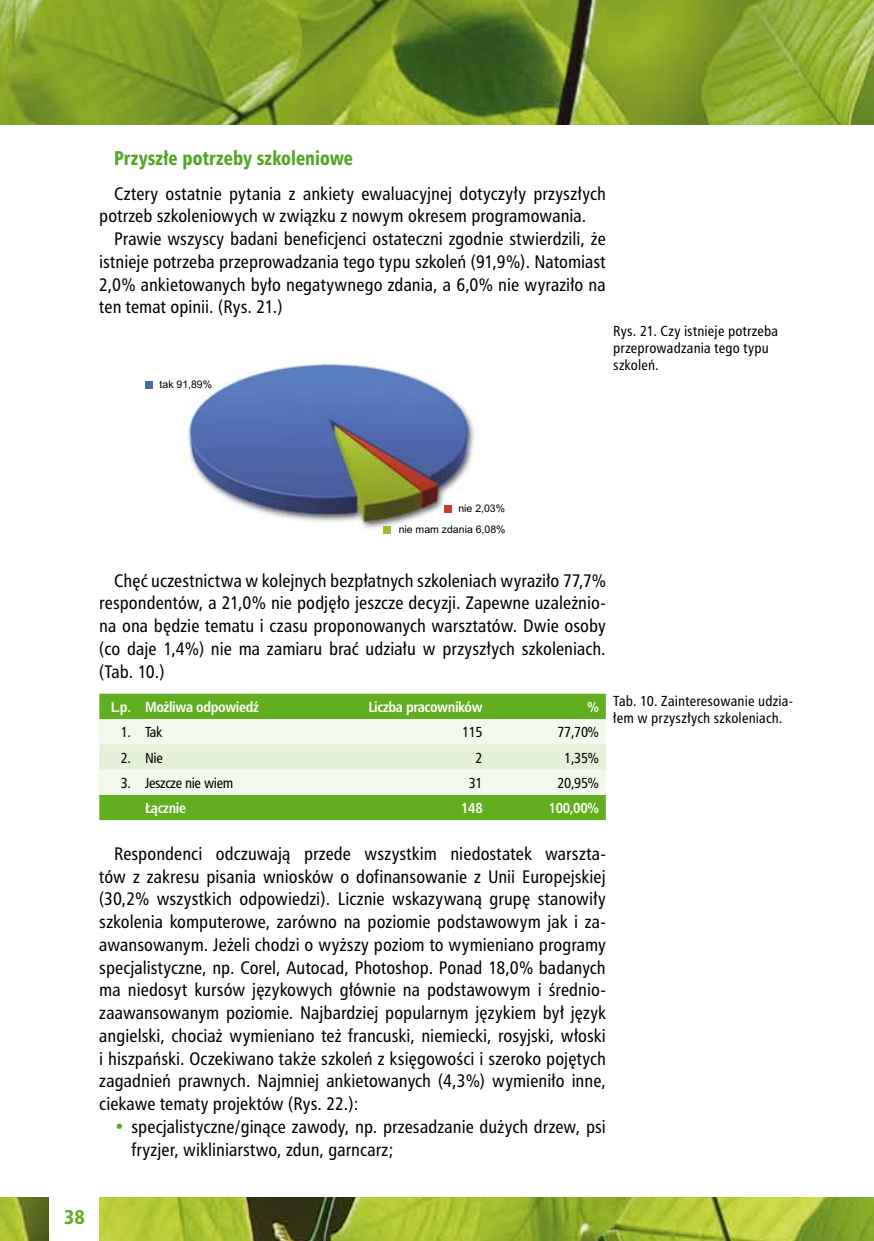
<style>
.page{position:relative;width:874px;height:1241px;background:#fff}
.page>*{position:absolute;margin:0;border:0;box-sizing:border-box;transform-origin:0 0}
.t1{font:19.25px "Humnst 777 Blk Cn PL";letter-spacing:.005em;color:#52a625;scale:.9 1}
.t2{font:19.25px "Humnst 777 Blk Cn PL";color:#61af20}
.t3{font:17.5px/22.8px "Humnst 777 Cn PL";letter-spacing:.005em;color:#000;text-align:justify}
.t4{font:14px/16.8px "Humnst 777 Cn PL";letter-spacing:.01em;color:#000}
.t5{font:700 14px "Humnst 777 Cn PL";letter-spacing:-.025em;color:#fff}
.t6{font:14px "Humnst 777 Cn PL";letter-spacing:-.025em;color:#000}
.t7{font:10.5px "Arial";color:#000}
.s1{color:#52a625}
</style>
<div class="page">
<img style="left:0;top:0;width:874px;height:124px">
<img style="left:0;top:1197px;width:874px;height:43px">
<div style="left:50px;top:1190px;width:49px;height:50px;background:#fff"></div>
<img style="left:188px;top:363px;width:295px;height:171px">
<div style="left:443px;top:504px;width:8px;height:8px;background:#c63c2f"></div>
<div style="left:145px;top:381px;width:7px;height:7px;background:#4b68ad"></div>
<div style="left:383px;top:526px;width:7px;height:7px;background:#a1b92c"></div>
<div style="left:99px;top:693px;width:506px;height:127px;background:#61af20"></div>
<svg style="left:99px;top:719px;width:506px;height:75px;background:#edf5e5"></svg>
<p class="t1" style="left:114px;top:145px;width:267px">Przyszłe potrzeby szkoleniowe</p>
<p class="t3" style="left:99px;top:181px;width:508px;text-indent:15px">Cztery ostatnie pytania z ankiety ewaluacyjnej dotyczyły przyszłych potrzeb szkoleniowych w związku z nowym okresem programowania.</p>
<p class="t3" style="left:99px;top:227px;width:507px;text-indent:15px">Prawie wszyscy badani beneficjenci ostateczni zgodnie stwierdzili, że istnieje potrzeba przeprowadzania tego typu szkoleń (91,9%). Natomiast 2,0% ankietowanych było negatywnego zdania, a 6,0% nie wyraziło na ten temat opinii. (Rys. 21.)</p>
<p class="t7" style="left:159px;top:377px;width:54px">tak 91,89%</p>
<p class="t4" style="left:613px;top:322px;width:166px">Rys. 21. Czy istnieje potrzeba przeprowadzania tego typu szkoleń.</p>
<p class="t7" style="left:458px;top:501px;width:48px">nie 2,03%</p>
<p class="t7" style="left:398px;top:522px;width:108px">nie mam zdania 6,08%</p>
<p class="t3" style="left:99px;top:568px;width:507px;text-indent:15px">Chęć uczestnictwa w kolejnych bezpłatnych szkoleniach wyraziło 77,7% respondentów, a 21,0% nie podjęło jeszcze decyzji. Zapewne uzależnio&shy;na ona będzie tematu i czasu proponowanych warsztatów. Dwie osoby (co daje 1,4%) nie ma zamiaru brać udziału w przyszłych szkoleniach. (Tab. 10.)</p>
<p class="t5" style="left:111px;top:697px;width:150px">L.p. Możliwa odpowiedź</p>
<p class="t5" style="left:368px;top:697px;width:116px">Liczba pracowników</p>
<p class="t5" style="left:587px;top:697px;width:13px">%</p>
<p class="t4" style="left:121px;top:723px;width:43px">1. Tak</p>
<p class="t4" style="left:462px;top:723px;width:22px">115</p>
<p class="t4" style="left:557px;top:723px;width:43px">77,70%</p>
<p class="t4" style="left:121px;top:748px;width:44px">2. Nie</p>
<p class="t4" style="left:475px;top:748px;width:9px">2</p>
<p class="t4" style="left:564px;top:748px;width:36px">1,35%</p>
<p class="t6" style="left:121px;top:773px;width:114px">3. Jeszcze nie wiem</p>
<p class="t4" style="left:468px;top:774px;width:15px">31</p>
<p class="t4" style="left:557px;top:774px;width:43px">20,95%</p>
<p class="t5" style="left:145px;top:798px;width:43px">Łącznie</p>
<p class="t5" style="left:461px;top:798px;width:23px">148</p>
<p class="t5" style="left:548px;top:798px;width:51px">100,00%</p>
<p class="t4" style="left:613px;top:692px;width:181px">Tab. 10. Zainteresowanie udzia&shy;łem w przyszłych szkoleniach.</p>
<p class="t3" style="left:99px;top:841px;width:508px;text-indent:15px">Respondenci odczuwają przede wszystkim niedostatek warszta&shy;tów z zakresu pisania wniosków o dofinansowanie z Unii Europejskiej (30,2% wszystkich odpowiedzi). Licznie wskazywaną grupę stanowiły szkolenia komputerowe, zarówno na poziomie podstawowym jak i za&shy;awansowanym. Jeżeli chodzi o wyższy poziom to wymieniano programy specjalistyczne, np. Corel, Autocad, Photoshop. Ponad 18,0% badanych ma niedosyt kursów językowych głównie na podstawowym i średnio&shy;zaawansowanym poziomie. Najbardziej popularnym językiem był język angielski, chociaż wymieniano też francuski, niemiecki, rosyjski, włoski i hiszpański. Oczekiwano także szkoleń z księgowości i szeroko pojętych zagadnień prawnych. Najmniej ankietowanych (4,3%) wymieniło inne, ciekawe tematy projektów (Rys. 22.):</p>
<p class="t3" style="left:131px;top:1114px;width:475px;text-indent:-17px"><span class="s1">•</span> specjalistyczne/ginące zawody, np. przesadzanie dużych drzew, psi fryzjer, wikliniarstwo, zdun, garncarz;</p>
<p class="t2" style="left:64px;top:1204px;width:17px">38</p>
</div>
